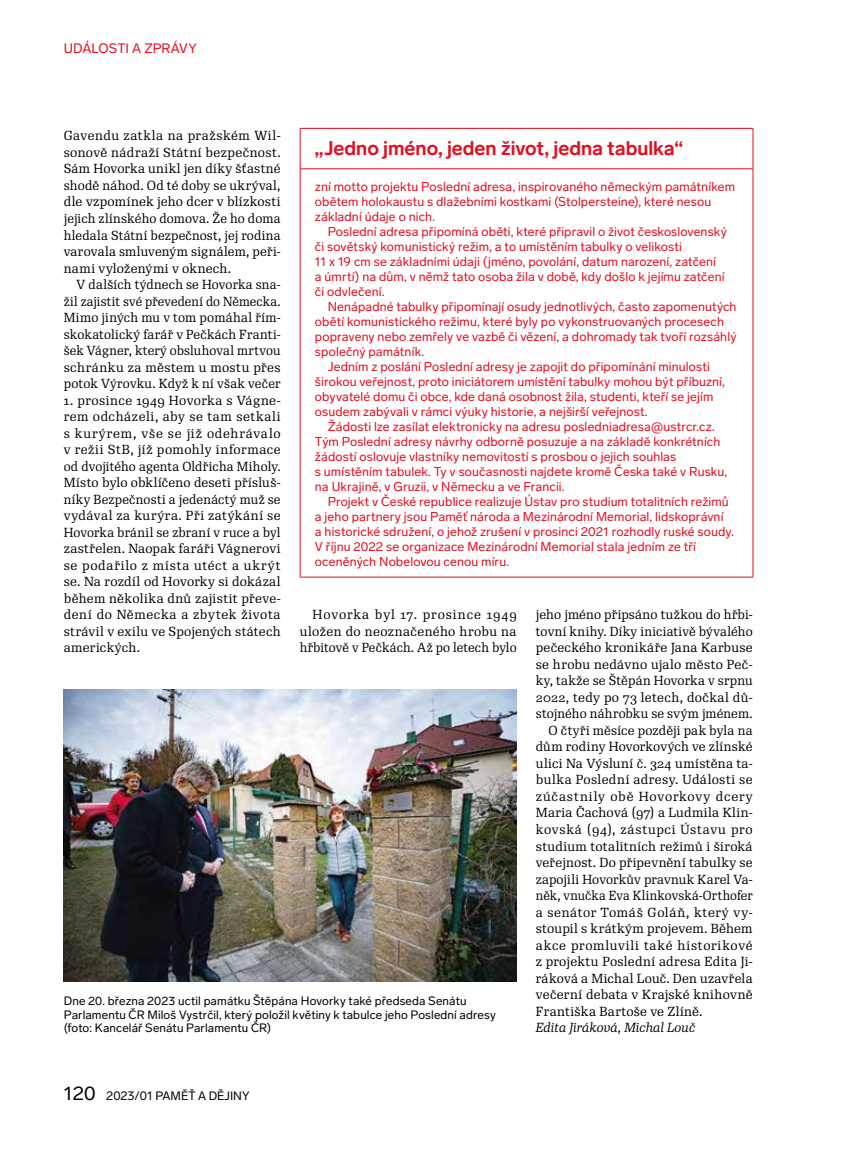
<style>
.page{position:relative;width:859px;height:1149px;background:#fff}
.page>*{position:absolute;margin:0;border:0;box-sizing:border-box;transform-origin:0 0}
.t1{font:700 19.5px "Lab Grotesque";color:#e40e20}
.t2{font:13.5px "Lab Grotesque";color:#e40e20}
.t3{font:12.75px/16.5px "Re Public Std";letter-spacing:.025em;color:#000;text-align:justify}
.t4{font:12.75px/15px "Lab Grotesque";letter-spacing:.01em;color:#e40e20}
.t5{font:12.75px "Re Public Std";letter-spacing:.005em;color:#000}
.t6{font:12.75px "Re Public Std";letter-spacing:.06em;color:#000}
.t7{font:12.75px "Re Public Std";letter-spacing:.025em;color:#000;scale:.95 1}
.t8{font:12.75px "Re Public Std";letter-spacing:.055em;color:#000}
.t9{font:12.75px "Re Public Std";letter-spacing:.05em;color:#000}
.t10{font:italic 12.75px "Re Public Std";letter-spacing:.005em;color:#000}
.t11{font:12px/13.5px "Lab Grotesque";letter-spacing:.01em;color:#000}
.s1{font-size:19.5px}
</style>
<div class="page">
<img style="left:64px;top:689px;width:453px;height:292px">
<hr style="left:300px;top:128px;width:453px;height:1px;background:#e40e20">
<hr style="left:300px;top:129px;width:1px;height:39px;background:#e40e20">
<hr style="left:753px;top:129px;width:1px;height:39px;background:#e40e20">
<hr style="left:300px;top:168px;width:453px;height:1px;background:#e40e20">
<hr style="left:300px;top:169px;width:1px;height:407px;background:#e40e20">
<hr style="left:753px;top:169px;width:1px;height:407px;background:#e40e20">
<hr style="left:300px;top:576px;width:453px;height:1px;background:#e40e20">
<p class="t2" style="left:64px;top:39px;width:134px">UDÁLOSTI A ZPRÁVY</p>
<p class="t3" style="left:64px;top:128px;width:218px">Gavendu zatkla na pražském Wil&shy;sonově nádraží Státní bezpečnost.<br>Sám Hovorka unikl jen díky šťastné shodě náhod. Od té doby se ukrýval, dle vzpomínek jeho dcer v blízkosti jejich zlínského domova. Že ho doma hledala Státní bezpečnost, jej rodina varovala smluveným signálem, peři&shy;nami vyloženými v oknech.</p>
<p class="t3" style="left:64px;top:276px;width:218px;text-indent:13px">V dalších týdnech se Hovorka sna&shy;žil zajistit své převedení do Německa.<br>Mimo jiných mu v tom pomáhal řím&shy;skokatolický farář v Pečkách Franti&shy;šek Vágner, který obsluhoval mrtvou schránku za městem u mostu přes potok Výrovku. Když k ní však večer</p>
<p class="t3" style="left:64px;top:392px;width:218px">1. prosince 1949 Hovorka s Vágne&shy;rem odcházeli, aby se tam setkali s kurýrem, vše se již odehrávalo v režii StB, jíž pomohly informace od dvojitého agenta Oldřicha Miholy.<br>Místo bylo obklíčeno deseti přísluš&shy;níky Bezpečnosti a jedenáctý muž se vydával za kurýra. Při zatýkání se Hovorka bránil se zbraní v ruce a byl zastřelen. Naopak faráři Vágnerovi se podařilo z místa utéct a ukrýt se. Na rozdíl od Hovorky si dokázal během několika dnů zajistit převe&shy;dení do Německa a zbytek života strávil v exilu ve Spojených státech amerických.</p>
<h1 class="t1" style="left:315px;top:134px;width:370px">„Jedno jméno, jeden život, jedna tabulka“</h1>
<p class="t4" style="left:315px;top:179px;width:422px">zní motto projektu Poslední adresa, inspirovaného německým památníkem obětem holokaustu s dlažebními kostkami (Stolpersteine), které nesou základní údaje o nich.</p>
<p class="t4" style="left:315px;top:224px;width:413px;text-indent:13px">Poslední adresa připomíná oběti, které připravil o život československý či sovětský komunistický režim, a to umístěním tabulky o velikosti<br>11 x 19 cm se základními údaji (jméno, povolání, datum narození, zatčení<br>a úmrtí) na dům, v němž tato osoba žila v době, kdy došlo k jejímu zatčení či odvlečení.</p>
<p class="t4" style="left:328px;top:299px;width:410px">Nenápadné tabulky připomínají osudy jednotlivých, často zapomenutých</p>
<p class="t4" style="left:315px;top:314px;width:410px">obětí komunistického režimu, které byly po vykonstruovaných procesech</p>
<p class="t4" style="left:315px;top:329px;width:423px">popraveny nebo zemřely ve vazbě či vězení, a dohromady tak tvoří rozsáhlý</p>
<p class="t4" style="left:315px;top:344px;width:111px">společný památník.</p>
<p class="t4" style="left:328px;top:359px;width:384px">Jedním z poslání Poslední adresy je zapojit do připomínání minulosti</p>
<p class="t4" style="left:315px;top:374px;width:411px">širokou veřejnost, proto iniciátorem umístění tabulky mohou být příbuzní,</p>
<p class="t4" style="left:315px;top:389px;width:400px">obyvatelé domu či obce, kde daná osobnost žila, studenti, kteří se jejím</p>
<p class="t4" style="left:315px;top:404px;width:334px">osudem zabývali v rámci výuky historie, a nejširší veřejnost.</p>
<p class="t4" style="left:328px;top:419px;width:389px">Žádosti lze zasílat elektronicky na adresu posledniadresa@ustrcr.cz.</p>
<p class="t4" style="left:315px;top:434px;width:407px">Tým Poslední adresy návrhy odborně posuzuje a na základě konkrétních</p>
<p class="t4" style="left:315px;top:449px;width:363px">žádostí oslovuje vlastníky nemovitostí s prosbou o jejich souhlas</p>
<p class="t4" style="left:315px;top:464px;width:414px">s umístěním tabulek. Ty v současnosti najdete kromě Česka také v Rusku,</p>
<p class="t4" style="left:315px;top:479px;width:251px">na Ukrajině, v Gruzii, v Německu a ve Francii.</p>
<p class="t4" style="left:328px;top:494px;width:403px">Projekt v České republice realizuje Ústav pro studium totalitních režimů</p>
<p class="t4" style="left:315px;top:509px;width:410px">a jeho partnery jsou Paměť národa a Mezinárodní Memorial, lidskoprávní</p>
<p class="t4" style="left:315px;top:524px;width:421px">a historické sdružení, o jehož zrušení v prosinci 2021 rozhodly ruské soudy.</p>
<p class="t4" style="left:315px;top:539px;width:382px">V říjnu 2022 se organizace Mezinárodní Memorial stala jedním ze tří</p>
<p class="t4" style="left:315px;top:554px;width:196px">oceněných Nobelovou cenou míru.</p>
<p class="t3" style="left:300px;top:606px;width:218px;text-indent:13px">Hovorka byl 17. prosince 1949 uložen do neoznačeného hrobu na hřbitově v Pečkách. Až po letech bylo</p>
<p class="t5" style="left:536px;top:606px;width:218px">jeho jméno připsáno tužkou do hřbi-</p>
<p class="t3" style="left:536px;top:623px;width:218px">tovní knihy. Díky iniciativě bývalého</p>
<p class="t3" style="left:536px;top:639px;width:218px">pečeckého kronikáře Jana Karbuse</p>
<p class="t3" style="left:536px;top:656px;width:218px">se hrobu nedávno ujalo město Peč-</p>
<p class="t3" style="left:536px;top:672px;width:218px">ky, takže se Štěpán Hovorka v srpnu</p>
<p class="t3" style="left:536px;top:689px;width:218px">2022, tedy po 73 letech, dočkal dů-</p>
<p class="t5" style="left:536px;top:705px;width:218px">stojného náhrobku se svým jménem.</p>
<p class="t3" style="left:549px;top:722px;width:206px">O čtyři měsíce později pak byla na</p>
<p class="t3" style="left:536px;top:738px;width:218px">dům rodiny Hovorkových ve zlínské</p>
<p class="t3" style="left:536px;top:755px;width:218px">ulici Na Výsluní č. 324 umístěna ta-</p>
<p class="t3" style="left:536px;top:771px;width:218px">bulka Poslední adresy. Události se</p>
<p class="t6" style="left:536px;top:788px;width:218px">zúčastnily obě Hovorkovy dcery</p>
<p class="t3" style="left:536px;top:804px;width:218px">Maria Čachová (97) a Ludmila Klin-</p>
<p class="t6" style="left:536px;top:821px;width:218px">kovská (94), zástupci Ústavu pro</p>
<p class="t3" style="left:536px;top:837px;width:218px">studium totalitních režimů i široká</p>
<p class="t3" style="left:536px;top:854px;width:218px">veřejnost. Do připevnění tabulky se</p>
<p class="t5" style="left:536px;top:870px;width:218px">zapojili Hovorkův pravnuk Karel Va-</p>
<p class="t7" style="left:536px;top:887px;width:230px">něk, vnučka Eva Klinkovská-Orthofer</p>
<p class="t9" style="left:536px;top:903px;width:218px">a senátor Tomáš Goláň, který vy-</p>
<p class="t3" style="left:536px;top:920px;width:218px">stoupil s krátkým projevem. Během</p>
<p class="t8" style="left:536px;top:936px;width:218px">akce promluvili také historikové</p>
<p class="t3" style="left:536px;top:953px;width:218px">z projektu Poslední adresa Edita Ji-</p>
<p class="t3" style="left:536px;top:969px;width:218px">ráková a Michal Louč. Den uzavřela</p>
<p class="t3" style="left:536px;top:986px;width:218px">večerní debata v Krajské knihovně</p>
<p class="t3" style="left:536px;top:1002px;width:168px">Františka Bartoše ve Zlíně.</p>
<p class="t10" style="left:536px;top:1019px;width:161px">Edita Jiráková, Michal Louč</p>
<p class="t11" style="left:64px;top:993px;width:434px">Dne 20. března 2023 uctil památku Štěpána Hovorky také předseda Senátu<br>Parlamentu ČR Miloš Vystrčil, který položil květiny k tabulce jeho Poslední adresy (foto: Kancelář Senátu Parlamentu ČR)</p>
<p class="t11" style="left:64px;top:1088px;width:187px"><span class="s1">120</span> 2023/01 PAMĚŤ A DĚJINY</p>
</div>
